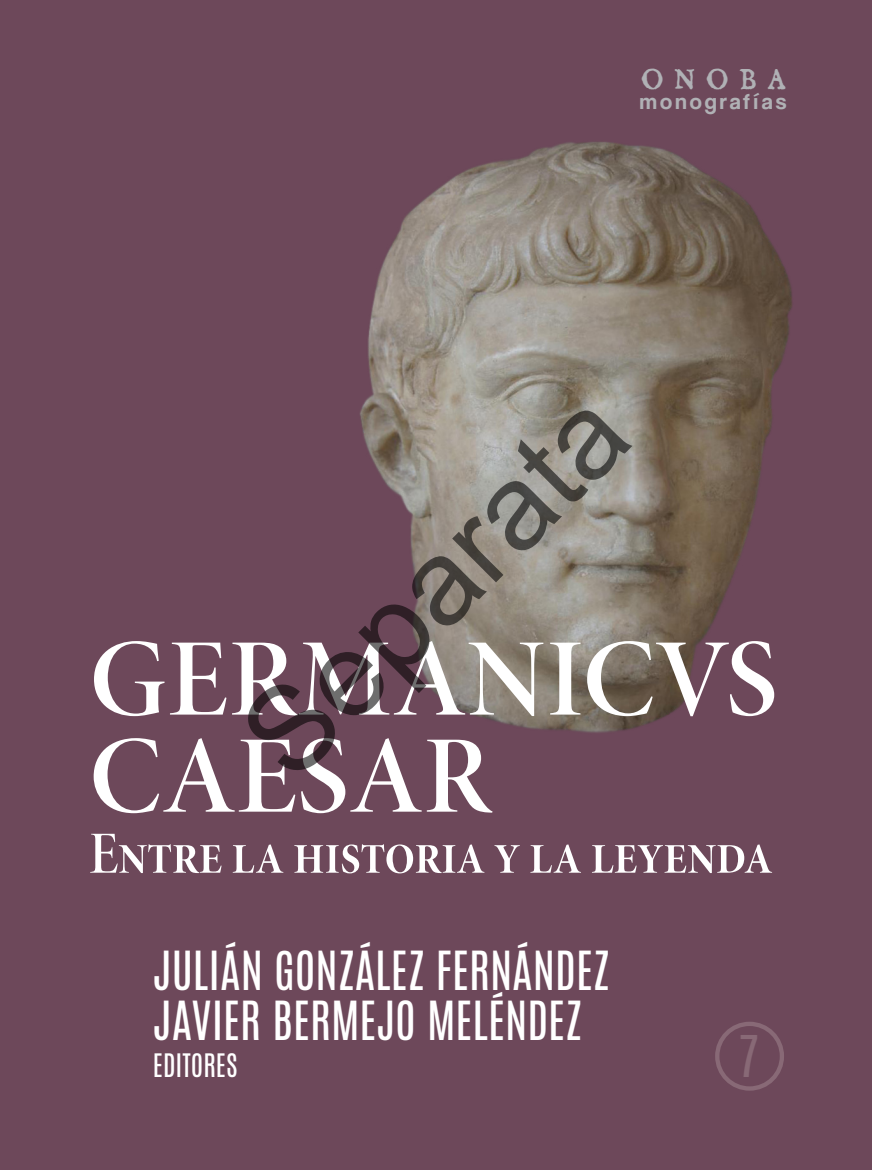
<style>
.page{position:relative;width:872px;height:1170px;background:#fff}
.page>*{position:absolute;margin:0;border:0;box-sizing:border-box;transform-origin:0 0}
.t1{font:119.4px "Arial";color:rgb(0 0 0/.57)}
.t2{font:111px/97.1px "Minion Pro Semibold Disp";letter-spacing:.01em;color:#fff}
.t3{font:60px "Minion Pro Semibold Disp";letter-spacing:-.01em;color:#fff;scale:.9 1}
.t4{font:48px "Antonio";color:#886976}
.t5{font:45px/49.5px "Antonio";color:#fff}
.t6{font:27px "Antonio";color:#fff}
.t7{font:24.6px "Dominican Small Caps";letter-spacing:.46em;color:#b0b1b5}
.t8{font:22.5px "Coolvetica Rg";letter-spacing:.14em;color:#b0b1b5}
</style>
<div class="page">
<div style="left:0;top:0;width:872px;height:1169px;background:#6d485a"></div>
<div style="left:715px;top:1021px;width:69px;height:69px;border:4px solid #886976;border-radius:50%"></div>
<img style="left:360px;top:142px;width:432px;height:591px">
<p class="t7" style="left:641px;top:63px;width:146px">ONOBA</p>
<p class="t8" style="left:640px;top:89px;width:148px">monografías</p>
<h1 class="t1" style="left:208px;top:700px;width:486px;rotate:-45deg">Separata</h1>
<h2 class="t2" style="left:90px;top:631px;width:689px">GERMANICVS<br>CAESAR</h2>
<h3 class="t3" style="left:89px;top:815px;width:761px">Entre la historia y la leyenda</h3>
<p class="t5" style="left:153px;top:946px;width:458px">JULIÁN GONZÁLEZ FERNÁNDEZ<br>JAVIER BERMEJO MELÉNDEZ</p>
<p class="t6" style="left:153px;top:1045px;width:86px">EDITORES</p>
<p class="t4" style="left:738px;top:1020px;width:22px">7</p>
</div>
